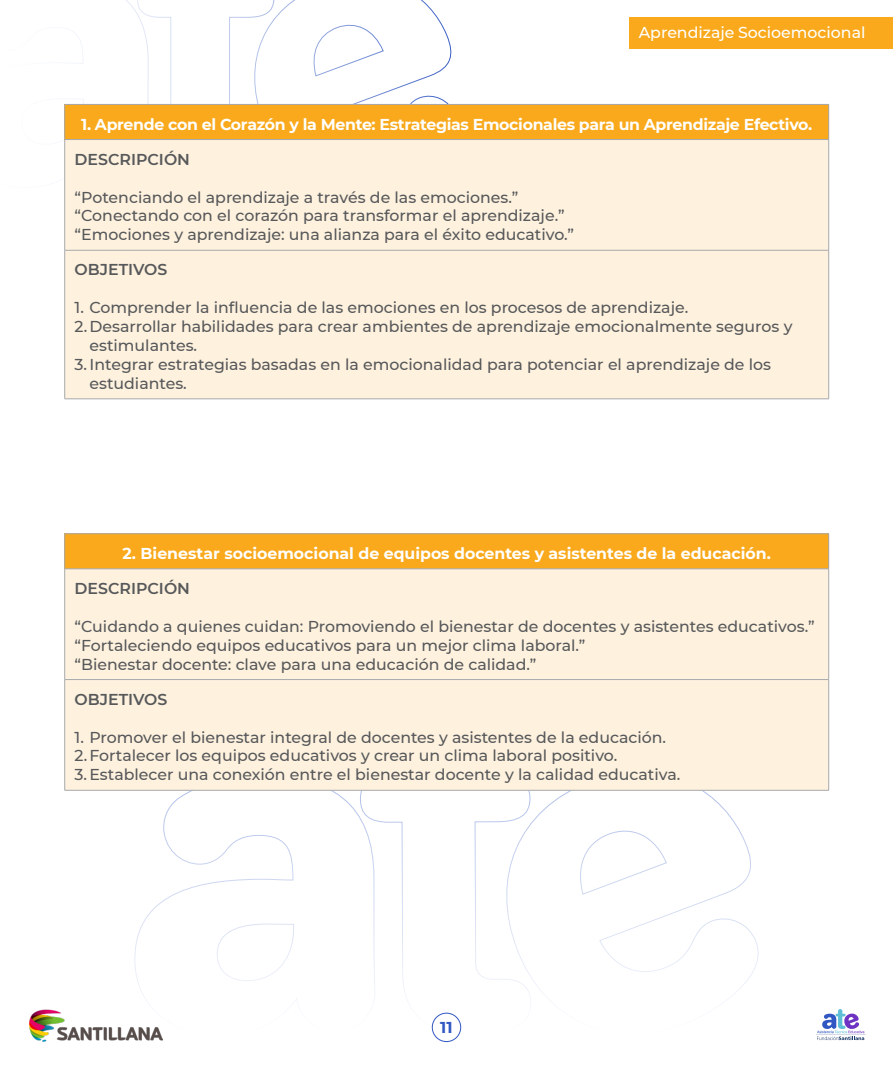
<style>
.page{position:relative;width:893px;height:1067px;background:#fff}
.page>*{position:absolute;margin:0;border:0;box-sizing:border-box;transform-origin:0 0}
.t1{font:500 15.75px/18.9px "Montserrat";color:#57585a}
.t2{font:700 15.75px "Montserrat";letter-spacing:-.015em;color:#fff}
.t3{font:600 15.75px "Montserrat";color:#57585a}
.t4{font:500 15.75px "Montserrat";color:#fff}
.t5{font:700 15.75px "Montserrat";color:#3057c2}
</style>
<div class="page">
<svg style="left:134px;top:791px;width:226px;height:210px"></svg>
<svg style="left:531px;top:791px;width:228px;height:209px"></svg>
<svg style="left:360px;top:791px;width:171px;height:247px"></svg>
<svg style="left:274px;top:0;width:178px;height:104px"></svg>
<svg style="left:74px;top:0;width:200px;height:104px"></svg>
<svg style="left:816px;top:1009px;width:49px;height:31px"></svg>
<img style="left:30px;top:1009px;width:133px;height:33px">
<div style="left:432px;top:1012px;width:29px;height:30px;border:1px solid #3057c2;border-radius:50%"></div>
<div style="left:629px;top:17px;width:264px;height:32px;background:#f9a91b"></div>
<div style="left:65px;top:533px;width:764px;height:36px;background:#f9a91b"></div>
<div style="left:65px;top:569px;width:763px;height:221px;background:#fef2df"></div>
<hr style="left:64px;top:533px;width:765px;height:1px;background:#a8a9ad">
<hr style="left:64px;top:534px;width:1px;height:34px;background:#a8a9ad">
<hr style="left:828px;top:534px;width:1px;height:34px;background:#a8a9ad">
<hr style="left:64px;top:568px;width:765px;height:1px;background:#a8a9ad">
<hr style="left:64px;top:569px;width:1px;height:110px;background:#a8a9ad">
<hr style="left:828px;top:569px;width:1px;height:110px;background:#a8a9ad">
<hr style="left:64px;top:679px;width:765px;height:1px;background:#a8a9ad">
<hr style="left:64px;top:679px;width:1px;height:111px;background:#a8a9ad">
<hr style="left:828px;top:679px;width:1px;height:111px;background:#a8a9ad">
<hr style="left:64px;top:790px;width:765px;height:1px;background:#a8a9ad">
<div style="left:65px;top:104px;width:764px;height:35px;background:#f9a91b"></div>
<div style="left:65px;top:140px;width:763px;height:258px;background:#fef2df"></div>
<hr style="left:64px;top:104px;width:765px;height:1px;background:#a8a9ad">
<hr style="left:64px;top:105px;width:1px;height:34px;background:#a8a9ad">
<hr style="left:828px;top:105px;width:1px;height:34px;background:#a8a9ad">
<hr style="left:64px;top:139px;width:765px;height:1px;background:#a8a9ad">
<hr style="left:64px;top:140px;width:1px;height:110px;background:#a8a9ad">
<hr style="left:828px;top:140px;width:1px;height:110px;background:#a8a9ad">
<hr style="left:64px;top:250px;width:765px;height:1px;background:#a8a9ad">
<hr style="left:64px;top:250px;width:1px;height:148px;background:#a8a9ad">
<hr style="left:828px;top:250px;width:1px;height:148px;background:#a8a9ad">
<hr style="left:64px;top:398px;width:765px;height:1px;background:#a8a9ad">
<p class="t4" style="left:639px;top:21px;width:228px">Aprendizaje Socioemocional</p>
<p class="t2" style="left:81px;top:113px;width:733px">1. Aprende con el Corazón y la Mente: Estrategias Emocionales para un Aprendizaje Efectivo.</p>
<p class="t3" style="left:75px;top:148px;width:117px">DESCRIPCIÓN</p>
<p class="t1" style="left:75px;top:187px;width:501px">“Potenciando el aprendizaje a través de las emociones.” “Conectando con el corazón para transformar el aprendizaje.” “Emociones y aprendizaje: una alianza para el éxito educativo.”</p>
<p class="t3" style="left:75px;top:259px;width:94px">OBJETIVOS</p>
<p class="t1" style="left:75px;top:297px;width:615px">1. Comprender la influencia de las emociones en los procesos de aprendizaje.</p>
<p class="t1" style="left:90px;top:316px;width:704px;text-indent:-15px">2.Desarrollar habilidades para crear ambientes de aprendizaje emocionalmente seguros y estimulantes.</p>
<p class="t1" style="left:90px;top:354px;width:683px;text-indent:-15px">3.Integrar estrategias basadas en la emocionalidad para potenciar el aprendizaje de los estudiantes.</p>
<p class="t2" style="left:123px;top:542px;width:650px">2. Bienestar socioemocional de equipos docentes y asistentes de la educación.</p>
<p class="t3" style="left:75px;top:577px;width:117px">DESCRIPCIÓN</p>
<p class="t1" style="left:75px;top:616px;width:741px">“Cuidando a quienes cuidan: Promoviendo el bienestar de docentes y asistentes educativos.” “Fortaleciendo equipos educativos para un mejor clima laboral.”<br>“Bienestar docente: clave para una educación de calidad.”</p>
<p class="t3" style="left:75px;top:688px;width:94px">OBJETIVOS</p>
<p class="t1" style="left:75px;top:727px;width:593px">1. Promover el bienestar integral de docentes y asistentes de la educación.</p>
<p class="t1" style="left:75px;top:745px;width:544px">2.Fortalecer los equipos educativos y crear un clima laboral positivo.</p>
<p class="t1" style="left:75px;top:764px;width:607px">3.Establecer una conexión entre el bienestar docente y la calidad educativa.</p>
<p class="t5" style="left:440px;top:1015px;width:14px">11</p>
</div>
